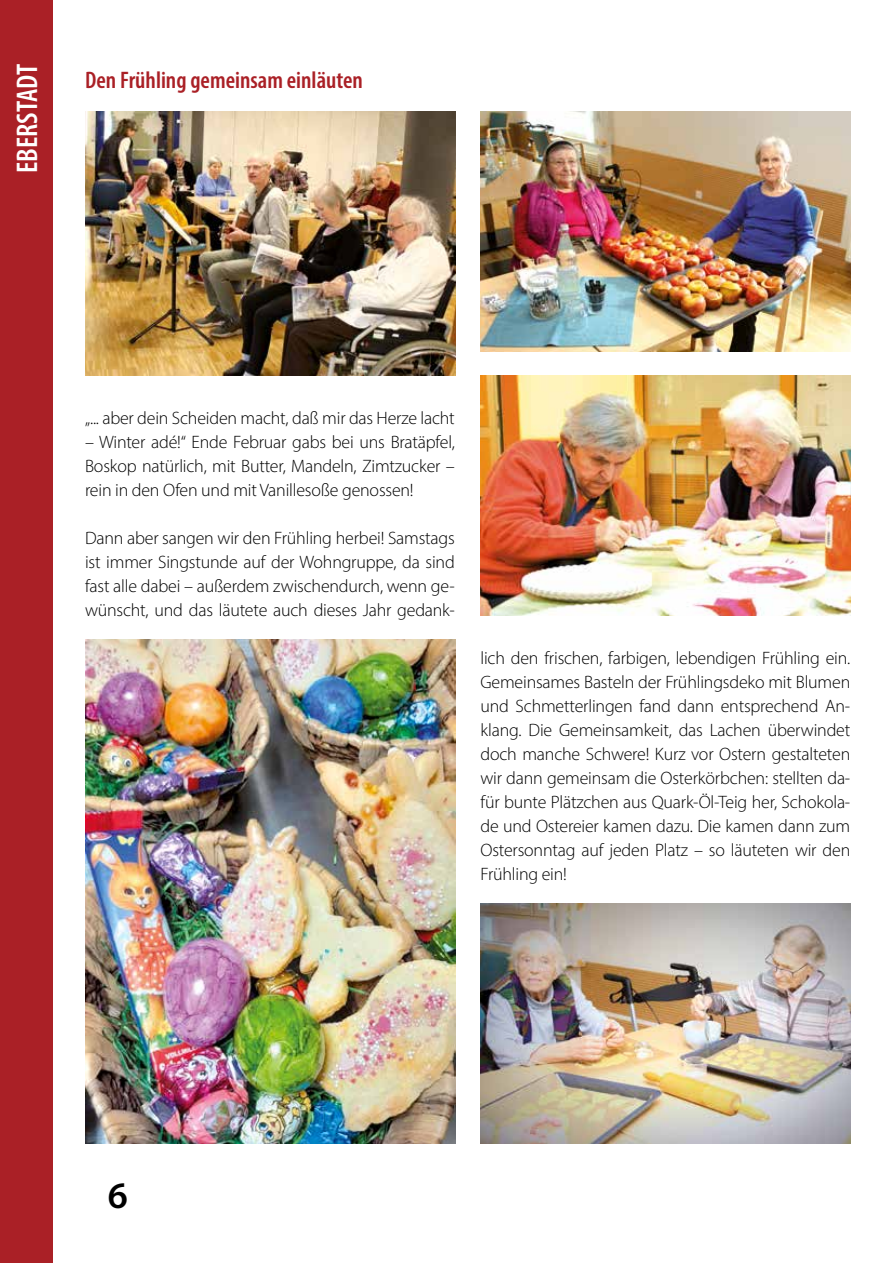
<style>
.page{position:relative;width:893px;height:1263px;background:#fff}
.page>*{position:absolute;margin:0;border:0;box-sizing:border-box;transform-origin:0 0}
.t1{font:37.5px "Myriad Variable Concept";color:#000}
.t2{font:30px "Myriad Variable Concept";color:#fff}
.t3{font:24px "Myriad Variable Concept";color:#aa2026}
.t4{font:18px/24px "Myriad Variable Concept";letter-spacing:-.01em;color:#000;text-align:justify}
</style>
<div class="page">
<div style="left:0;top:0;width:52px;height:1263px;background:#aa2026"></div>
<img style="left:85px;top:112px;width:370px;height:264px">
<img style="left:85px;top:640px;width:370px;height:504px">
<img style="left:480px;top:112px;width:370px;height:240px">
<img style="left:480px;top:376px;width:370px;height:240px">
<img style="left:480px;top:904px;width:370px;height:240px">
<h2 class="t2" style="left:10px;top:173px;width:111px;rotate:-90deg">EBERSTADT</h2>
<h3 class="t3" style="left:85px;top:66px;width:279px">Den Frühling gemeinsam einläuten</h3>
<p class="t4" style="left:85px;top:406px;width:371px">„... aber dein Scheiden macht, daß mir das Herze lacht</p>
<p class="t4" style="left:85px;top:430px;width:371px">– Winter adé!“ Ende Februar gabs bei uns Bratäpfel, Boskop natürlich, mit Butter, Mandeln, Zimtzucker – rein in den Ofen und mit Vanillesoße genossen!</p>
<p class="t4" style="left:85px;top:526px;width:371px">Dann aber sangen wir den Frühling herbei! Samstags ist immer Singstunde auf der Wohngruppe, da sind fast alle dabei – außerdem zwischendurch, wenn ge&shy;wünscht, und das läutete auch dieses Jahr gedank-</p>
<p class="t4" style="left:480px;top:646px;width:371px">lich den frischen, farbigen, lebendigen Frühling ein.<br>Gemeinsames Basteln der Frühlingsdeko mit Blumen und Schmetterlingen fand dann entsprechend An&shy;klang. Die Gemeinsamkeit, das Lachen überwindet doch manche Schwere! Kurz vor Ostern gestalteten wir dann gemeinsam die Osterkörbchen: stellten da&shy;für bunte Plätzchen aus Quark-Öl-Teig her, Schokola&shy;de und Ostereier kamen dazu. Die kamen dann zum Ostersonntag auf jeden Platz – so läuteten wir den Frühling ein!</p>
<h1 class="t1" style="left:108px;top:1174px;width:22px">6</h1>
</div>
